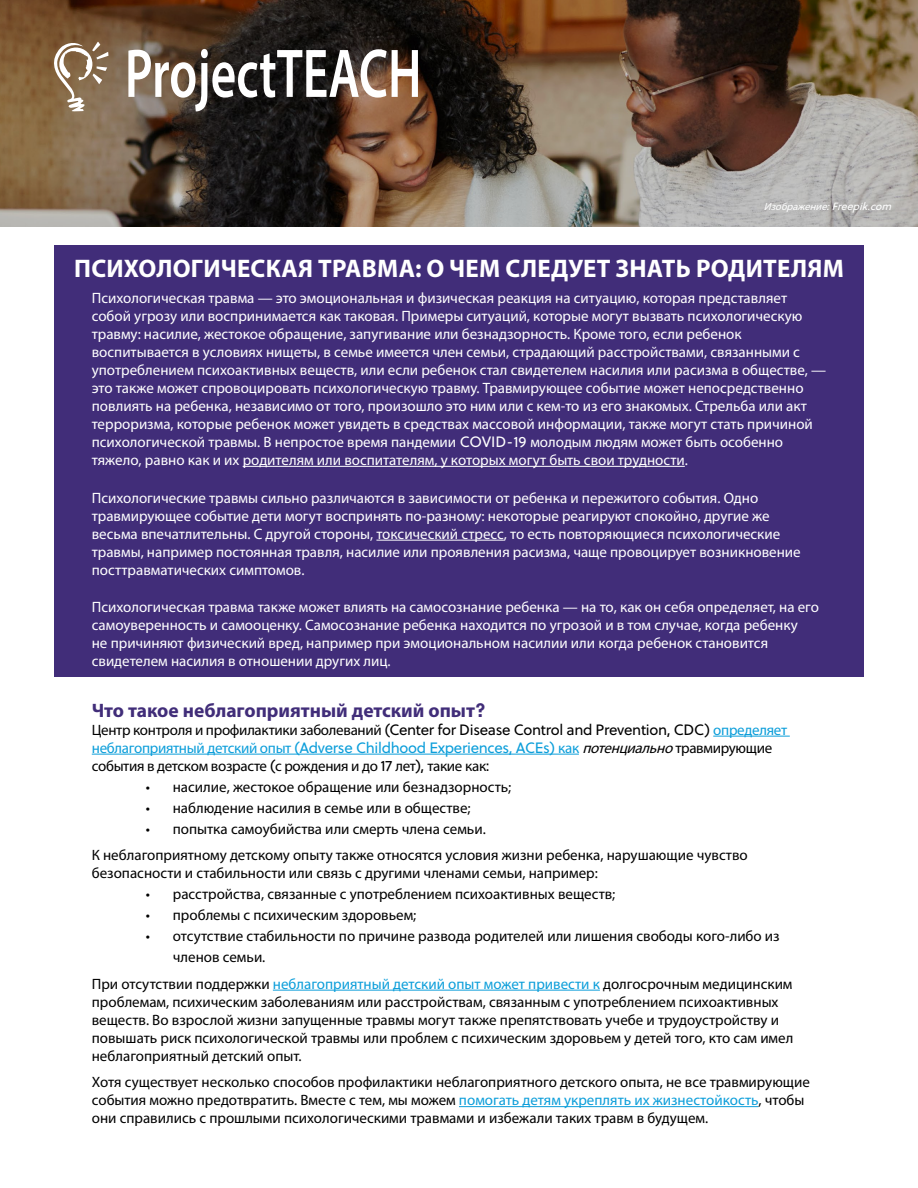
<style>
.page{position:relative;width:918px;height:1188px;background:#fff}
.page>*{position:absolute;margin:0;border:0;box-sizing:border-box;transform-origin:0 0}
.t1{font:700 25.5px "Myriad Pro";letter-spacing:.01em;color:#fff}
.t2{font:700 19.5px "Myriad Pro";color:#412d79}
.t3{font:15px/18px "Myriad Pro";color:#fff}
.t4{font:15px/18px "Myriad Pro";color:#000}
.t5{font:15px "Myriad Pro";letter-spacing:-.02em;color:#000}
.t6{font:italic 10.5px "Soleil";color:#fff}
.s1{font-family:"Myriad Pro"}
.s2{font-family:"Soleil"}
.s3{color:#0c9eda}
.s4{font-family:"Soleil";color:#0c9eda}
.s5{font-style:italic}
</style>
<div class="page">
<div style="left:54px;top:245px;width:810px;height:432px;background:#412d79"></div>
<img style="left:0;top:0;width:918px;height:227px">
<svg style="left:54px;top:41px;width:54px;height:71px"></svg>
<svg style="left:128px;top:49px;width:290px;height:63px"></svg>
<hr style="left:243px;top:466px;width:442px;height:1px;background:#fff">
<hr style="left:376px;top:540px;width:128px;height:1px;background:#fff">
<hr style="left:713px;top:736px;width:77px;height:1px;background:#0c9eda">
<hr style="left:92px;top:754px;width:487px;height:1px;background:#0c9eda">
<hr style="left:273px;top:990px;width:327px;height:1px;background:#0c9eda">
<hr style="left:459px;top:1106px;width:300px;height:1px;background:#0c9eda">
<p class="t6" style="left:764px;top:198px;width:133px"><span class="s1">Изображение</span>:Freepik.com</p>
<h1 class="t1" style="left:74px;top:251px;width:771px">ПСИХОЛОГИЧЕСКАЯ ТРАВМА: О ЧЕМ СЛЕДУЕТ ЗНАТЬ РОДИТЕЛЯМ</h1>
<p class="t3" style="left:92px;top:289px;width:736px">Психологическая травма — это эмоциональная и физическая реакция на ситуацию, которая представляет собой угрозу или воспринимается как таковая. Примеры ситуаций, которые могут вызвать психологическую травму: насилие, жестокое обращение, запугивание или безнадзорность. Кроме того, если ребенок воспитывается в условиях нищеты, в семье имеется член семьи, страдающий расстройствами, связанными с употреблением психоактивных веществ, или если ребенок стал свидетелем насилия или расизма в обществе, — это также может спровоцировать психологическую травму. Травмирующее событие может непосредственно повлиять на ребенка, независимо от того, произошло это ним или с кем-то из его знакомых. Стрельба или акт терроризма, которые ребенок может увидеть в средствах массовой информации, также могут стать причиной психологической травмы. В непростое время пандемии <span class="s2">COVID-19</span> молодым людям может быть особенно тяжело, равно как и их родителям или воспитателям, у которых могут быть свои трудности.</p>
<p class="t3" style="left:92px;top:488px;width:710px">Психологические травмы сильно различаются в зависимости от ребенка и пережитого события. Одно травмирующее событие дети могут воспринять по-разному: некоторые реагируют спокойно, другие же весьма впечатлительны. С другой стороны, токсический стресс, то есть повторяющиеся психологические травмы, например постоянная травля, насилие или проявления расизма, чаще провоцирует возникновение посттравматических симптомов.</p>
<p class="t3" style="left:92px;top:598px;width:729px">Психологическая травма также может влиять на самосознание ребенка — на то, как он себя определяет, на его самоуверенность и самооценку. Самосознание ребенка находится по угрозой и в том случае, когда ребенку<br>не причиняют физический вред, например при эмоциональном насилии или когда ребенок становится свидетелем насилия в отношении других лиц.</p>
<h2 class="t2" style="left:92px;top:697px;width:395px">Что такое неблагоприятный детский опыт<span class="s2">?</span></h2>
<p class="t4" style="left:92px;top:720px;width:697px">Центр контроля и профилактики заболеваний <span class="s2">(Center for Disease Control and Prevention, CDC)</span> <span class="s3">определяет неблагоприятный детский опыт</span> <span class="s4">(Adverse Childhood Experiences, ACEs)</span> <span class="s3">как</span> <span class="s5">потенциально</span>травмирующие</p>
<p class="t5" style="left:92px;top:756px;width:399px">события в детском возрасте <span class="s2">(</span>с рождения и до <span class="s2">17</span> лет<span class="s2">),</span> такие как<span class="s2">:</span></p>
<p class="t4" style="left:146px;top:777px;width:367px">• насилие, жестокое обращение или безнадзорность;</p>
<p class="t4" style="left:146px;top:798px;width:326px">• наблюдение насилия в семье или в обществе;</p>
<p class="t4" style="left:92px;top:815px;width:657px;line-height:26.5px;text-indent:54px">• попытка самоубийства или смерть члена семьи.<br>К неблагоприятному детскому опыту также относятся условия жизни ребенка, нарушающие чувство</p>
<p class="t4" style="left:92px;top:864px;width:508px">безопасности и стабильности или связь с другими членами семьи, например:</p>
<p class="t4" style="left:146px;top:885px;width:471px">• расстройства, связанные с употреблением психоактивных веществ;</p>
<p class="t4" style="left:146px;top:906px;width:272px">• проблемы с психическим здоровьем;</p>
<p class="t4" style="left:173px;top:925px;width:608px;line-height:21px;text-indent:-27px">• отсутствие стабильности по причине развода родителей или лишения свободы кого-либо из членов семьи.</p>
<p class="t4" style="left:92px;top:974px;width:703px">При отсутствии поддержки <span class="s3">неблагоприятный детский опыт может привести к</span> долгосрочным медицинским проблемам, психическим заболеваниям или расстройствам, связанным с употреблением психоактивных веществ. Во взрослой жизни запущенные травмы могут также препятствовать учебе и трудоустройству и повышать риск психологической травмы или проблем с психическим здоровьем у детей того, кто сам имел неблагоприятный детский опыт.</p>
<p class="t4" style="left:92px;top:1073px;width:720px">Хотя существует несколько способов профилактики неблагоприятного детского опыта, не все травмирующие события можно предотвратить. Вместе с тем, мы можем <span class="s3">помогать детям укреплять их жизнестойкость</span>, чтобы они справились с прошлыми психологическими травмами и избежали таких травм в будущем.</p>
</div>
